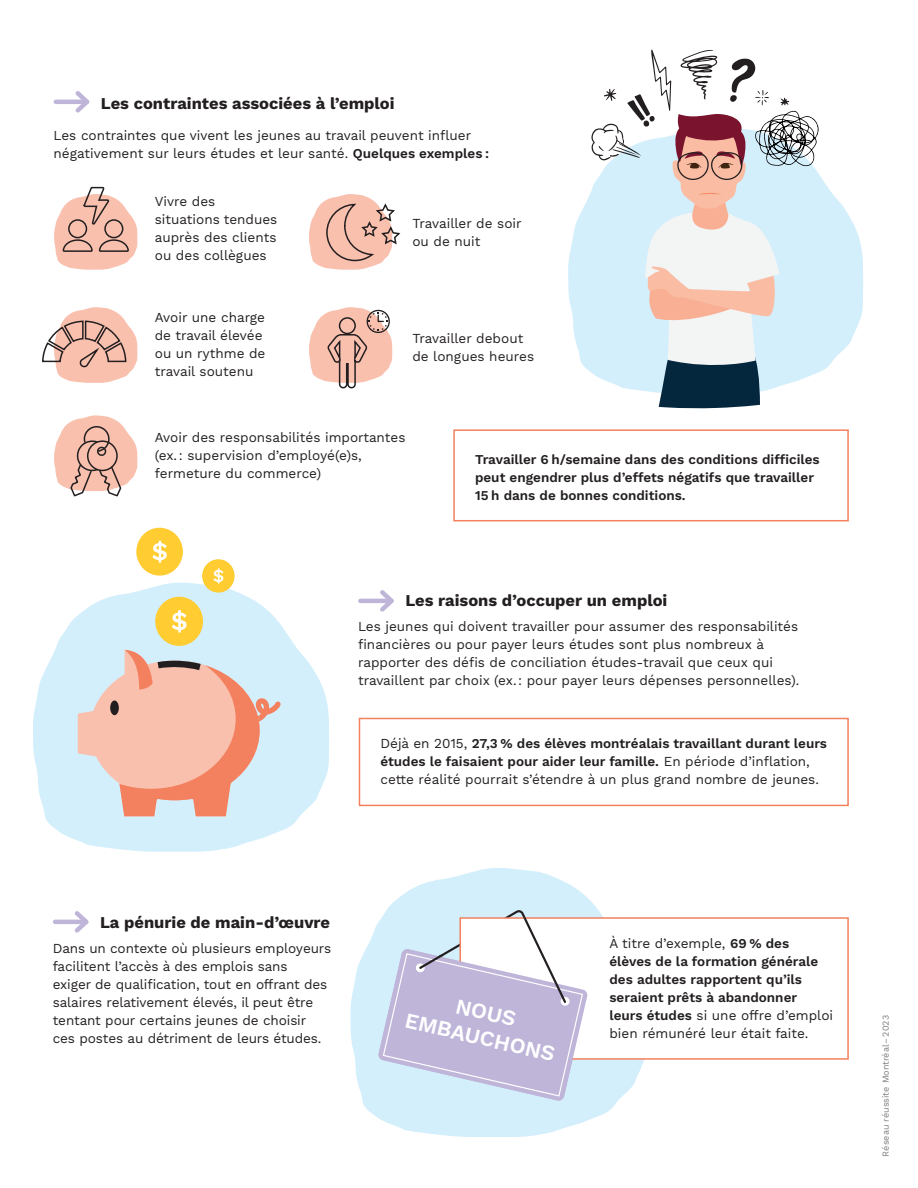
<style>
.page{position:relative;width:918px;height:1188px;background:#fff}
.page>*{position:absolute;margin:0;border:0;box-sizing:border-box;transform-origin:0 0}
.t1{font:600 21.6px/25.5px "Work Sans";color:#fff;text-align:center}
.t2{font:700 16.5px "Work Sans";color:#231f20}
.t3{font:13.5px/18px "Work Sans";color:#231f20}
.t4{font:600 13.5px/18px "Work Sans";color:#231f20}
.t5{font:9px "Work Sans";color:#7d7e7e}
.s1{font-weight:600}
.s2{font-weight:400}
</style>
<div class="page">
<svg style="left:350px;top:868px;width:294px;height:269px;fill:#d4effc"></svg>
<svg style="left:33px;top:582px;width:296px;height:270px;fill:#d4effc"></svg>
<div style="left:460px;top:918px;width:388px;height:141px;background:#fff"></div>
<div style="left:459px;top:917px;width:390px;height:143px;border:2px solid #f3805e"></div>
<div style="left:359px;top:718px;width:490px;height:88px;border:2px solid #f3805e"></div>
<hr style="left:360px;top:599px;width:32px;height:4px;background:#bfb5d9">
<svg style="left:376px;top:590px;width:18px;height:22px"></svg>
<hr style="left:55px;top:920px;width:31px;height:4px;background:#bfb5d9">
<svg style="left:71px;top:911px;width:18px;height:22px"></svg>
<svg style="left:54px;top:415px;width:84px;height:82px"></svg>
<svg style="left:42px;top:307px;width:96px;height:76px"></svg>
<svg style="left:309px;top:194px;width:92px;height:76px"></svg>
<svg style="left:54px;top:186px;width:84px;height:84px"></svg>
<div style="left:104px;top:219px;width:19px;height:19px;border:2px solid #231f20;border-radius:50%"></div>
<div style="left:68px;top:219px;width:19px;height:19px;border:2px solid #231f20;border-radius:50%"></div>
<hr style="left:56px;top:100px;width:31px;height:4px;background:#bfb5d9">
<svg style="left:71px;top:91px;width:19px;height:22px"></svg>
<svg style="left:309px;top:307px;width:84px;height:82px"></svg>
<div style="left:453px;top:429px;width:396px;height:92px;border:2px solid #f3805e"></div>
<svg style="left:78px;top:650px;width:203px;height:166px;background:#e8c3ba"></svg>
<div style="left:155px;top:597px;width:48px;height:49px;background:#ffcc31;border-radius:50%"></div>
<svg style="left:172px;top:610px;width:15px;height:23px"></svg>
<div style="left:202px;top:559px;width:33px;height:34px;background:#ffcc31;border-radius:50%"></div>
<svg style="left:213px;top:568px;width:10px;height:16px"></svg>
<div style="left:136px;top:528px;width:47px;height:48px;background:#ffcc31;border-radius:50%"></div>
<svg style="left:152px;top:541px;width:15px;height:22px"></svg>
<svg style="left:378px;top:908px;width:210px;height:193px"></svg>
<svg style="left:568px;top:175px;width:295px;height:197px;fill:#d4effc"></svg>
<svg style="left:590px;top:50px;width:229px;height:359px"></svg>
<p class="t2" style="left:101px;top:91px;width:295px">Les contraintes associées à l’emploi</p>
<p class="t3" style="left:54px;top:127px;width:437px">Les contraintes que vivent les jeunes au travail peuvent influer négativement sur leurs études et leur santé. <span class="s1">Quelques exemples :</span></p>
<p class="t3" style="left:155px;top:193px;width:124px">Vivre des situations tendues auprès des clients ou des collègues</p>
<p class="t3" style="left:155px;top:309px;width:112px">Avoir une charge de travail élevée ou un rythme de travail soutenu</p>
<p class="t3" style="left:412px;top:215px;width:111px">Travailler de soir ou de nuit</p>
<p class="t3" style="left:412px;top:330px;width:123px">Travailler debout de longues heures</p>
<p class="t3" style="left:155px;top:429px;width:252px">Avoir des responsabilités importantes (ex.: supervision d’employé(e)s, fermeture du commerce)</p>
<p class="t4" style="left:475px;top:450px;width:346px">Travailler 6 h/semaine dans des conditions difficiles peut engendrer plus d’effets négatifs que travailler<br>15 h dans de bonnes conditions.</p>
<p class="t2" style="left:405px;top:588px;width:264px">Les raisons d’occuper un emploi</p>
<p class="t3" style="left:358px;top:618px;width:443px">Les jeunes qui doivent travailler pour assumer des responsabilités financières ou pour payer leurs études sont plus nombreux à rapporter des défis de conciliation études-travail que ceux qui travaillent par choix (ex.: pour payer leurs dépenses personnelles).</p>
<p class="t3" style="left:380px;top:735px;width:448px">Déjà en 2015, <span class="s1">27,3 % des élèves montréalais travaillant durant leurs études le faisaient pour aider leur famille.</span> En période d’inflation, cette réalité pourrait s’étendre à un plus grand nombre de jeunes.</p>
<p class="t2" style="left:100px;top:910px;width:232px">La pénurie de main-d’œuvre</p>
<p class="t3" style="left:53px;top:940px;width:280px">Dans un contexte où plusieurs employeurs facilitent l’accès à des emplois sans<br>exiger de qualification, tout en offrant des salaires relativement élevés, il peut être tentant pour certains jeunes de choisir ces postes au détriment de leurs études.</p>
<h1 class="t1" style="left:414px;top:982px;width:155px;rotate:13deg">NOUS<br>EMBAUCHONS</h1>
<p class="t4" style="left:609px;top:934px;width:225px"><span class="s2">À titre d’exemple,</span> 69 % des élèves de la formation générale des adultes rapportent qu’ils seraient prêts à abandonner leurs études <span class="s2">si une offre d’emploi bien rémunéré leur était faite.</span></p>
<p class="t5" style="left:881px;top:1156px;width:143px;rotate:-90deg">Réseau réussite Montréal–2023</p>
</div>
